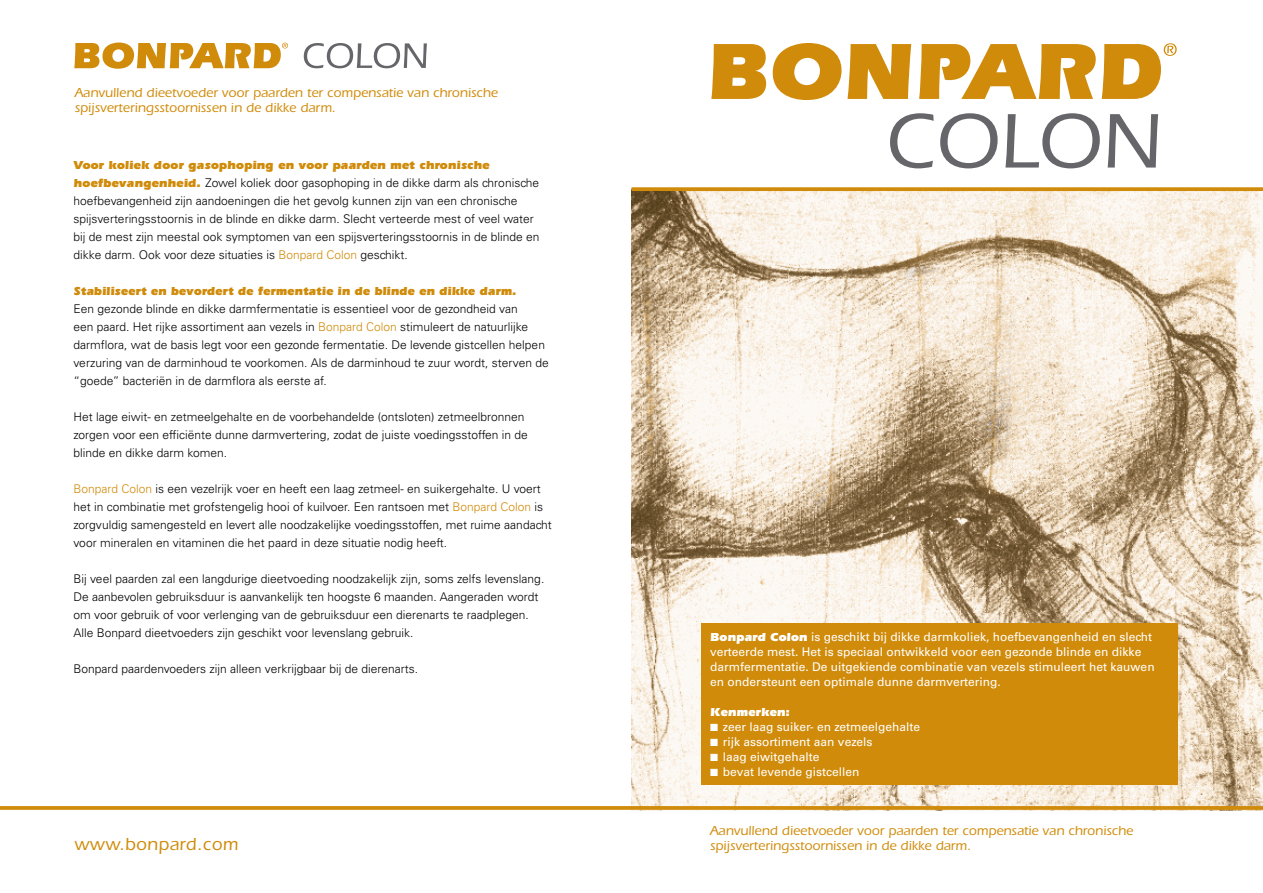
<style>
.page{position:relative;width:1263px;height:893px;background:#fff}
.page>*{position:absolute;margin:0;border:0;box-sizing:border-box;transform-origin:0 0}
.t1{font:500 18px "ITC Eras Std";letter-spacing:.025em;color:#d08b0a}
.t2{font:500 13.5px/15.8px "ITC Eras Std";color:#d08b0a}
.t3{font:300 12px/18px "Univers LT Std";color:#000}
.t4{font:12px/15px "Univers LT Std";color:#fff}
.t5{font:900 12px "ITC Eras Std";color:#d08b0a}
.t6{font:900 12px "ITC Eras Std";color:#fff}
.s1{font-family:"ITC Eras Std";font-weight:900;color:#d08b0a}
.s2{color:#d08b0a}
.s3{font-family:"ITC Eras Std";font-weight:900}
.s4{font-family:"European Pi Three"}
</style>
<div class="page">
<img style="left:631px;top:191px;width:632px;height:615px">
<svg style="left:711px;top:44px;width:55px;height:55px"></svg>
<svg style="left:773px;top:43px;width:68px;height:57px"></svg>
<svg style="left:847px;top:44px;width:64px;height:55px"></svg>
<svg style="left:919px;top:44px;width:177px;height:55px"></svg>
<svg style="left:890px;top:113px;width:44px;height:55px"></svg>
<svg style="left:940px;top:113px;width:57px;height:55px"></svg>
<svg style="left:1005px;top:113px;width:95px;height:55px"></svg>
<svg style="left:1108px;top:114px;width:50px;height:54px"></svg>
<svg style="left:1102px;top:43px;width:75px;height:56px"></svg>
<svg style="left:0;top:806px;width:1263px;height:4px;fill:#d08b0c"></svg>
<svg style="left:631px;top:187px;width:632px;height:4px;fill:#d08b0a"></svg>
<div style="left:702px;top:624px;width:476px;height:161px;background:#d08b0a"></div>
<svg style="left:304px;top:43px;width:123px;height:25px"></svg>
<svg style="left:74px;top:43px;width:214px;height:26px"></svg>
<p class="t2" style="left:75px;top:84px;width:425px">Aanvullend dieetvoeder voor paarden ter compensatie van chronische spijsverteringsstoornissen in de dikke darm.</p>
<p class="t5" style="left:74px;top:158px;width:417px">Voor koliek door gasophoping en voor paarden met chronische</p>
<p class="t3" style="left:74px;top:173px;width:467px"><span class="s1">hoefbevangenheid.</span> Zowel koliek door gasophoping in de dikke darm als chronische hoefbevangenheid zijn aandoeningen die het gevolg kunnen zijn van een chronische spijsverteringsstoornis in de blinde en dikke darm. Slecht verteerde mest of veel water bij de mest zijn meestal ook symptomen van een spijsverteringsstoornis in de blinde en dikke darm. Ook voor deze situaties is <span class="s2">Bonpard Colon</span> geschikt.</p>
<p class="t5" style="left:74px;top:284px;width:444px">Stabiliseert en bevordert de fermentatie in de blinde en dikke darm.</p>
<p class="t3" style="left:74px;top:299px;width:477px">Een gezonde blinde en dikke darmfermentatie is essentieel voor de gezondheid van<br>een paard. Het rijke assortiment aan vezels in <span class="s2">Bonpard Colon</span> stimuleert de natuurlijke darmflora, wat de basis legt voor een gezonde fermentatie. De levende gistcellen helpen verzuring van de darminhoud te voorkomen. Als de darminhoud te zuur wordt, sterven de “goede” bacteriën in de darmflora als eerste af.</p>
<p class="t3" style="left:74px;top:407px;width:456px">Het lage eiwit- en zetmeelgehalte en de voorbehandelde (ontsloten) zetmeelbronnen zorgen voor een efficiënte dunne darmvertering, zodat de juiste voedingsstoffen in de blinde en dikke darm komen.</p>
<p class="t3" style="left:74px;top:479px;width:480px"><span class="s2">Bonpard Colon</span> is een vezelrijk voer en heeft een laag zetmeel- en suikergehalte. U voert het in combinatie met grofstengelig hooi of kuilvoer. Een rantsoen met <span class="s2">Bonpard Colon</span> is zorgvuldig samengesteld en levert alle noodzakelijke voedingsstoffen, met ruime aandacht voor mineralen en vitaminen die het paard in deze situatie nodig heeft.</p>
<p class="t3" style="left:74px;top:569px;width:472px">Bij veel paarden zal een langdurige dieetvoeding noodzakelijk zijn, soms zelfs levenslang.<br>De aanbevolen gebruiksduur is aanvankelijk ten hoogste 6 maanden. Aangeraden wordt om voor gebruik of voor verlenging van de gebruiksduur een dierenarts te raadplegen.<br>Alle Bonpard dieetvoeders zijn geschikt voor levenslang gebruik.</p>
<p class="t3" style="left:74px;top:659px;width:346px">Bonpard paardenvoeders zijn alleen verkrijgbaar bij de dierenarts.</p>
<h1 class="t1" style="left:75px;top:834px;width:165px">www.bonpard.com</h1>
<p class="t4" style="left:710px;top:629px;width:446px"><span class="s3">Bonpard Colon</span> is geschikt bij dikke darmkoliek, hoefbevangenheid en slecht verteerde mest. Het is speciaal ontwikkeld voor een gezonde blinde en dikke darmfermentatie. De uitgekiende combinatie van vezels stimuleert het kauwen en ondersteunt een optimale dunne darmvertering.</p>
<p class="t6" style="left:710px;top:705px;width:81px">Kenmerken:</p>
<p class="t4" style="left:710px;top:719px;width:212px"><span class="s4">K</span> zeer laag suiker- en zetmeelgehalte<br><span class="s4">K</span> rijk assortiment aan vezels<br><span class="s4">K</span> laag eiwitgehalte<br><span class="s4">K</span> bevat levende gistcellen</p>
<p class="t2" style="left:710px;top:822px;width:425px">Aanvullend dieetvoeder voor paarden ter compensatie van chronische spijsverteringsstoornissen in de dikke darm.</p>
</div>
